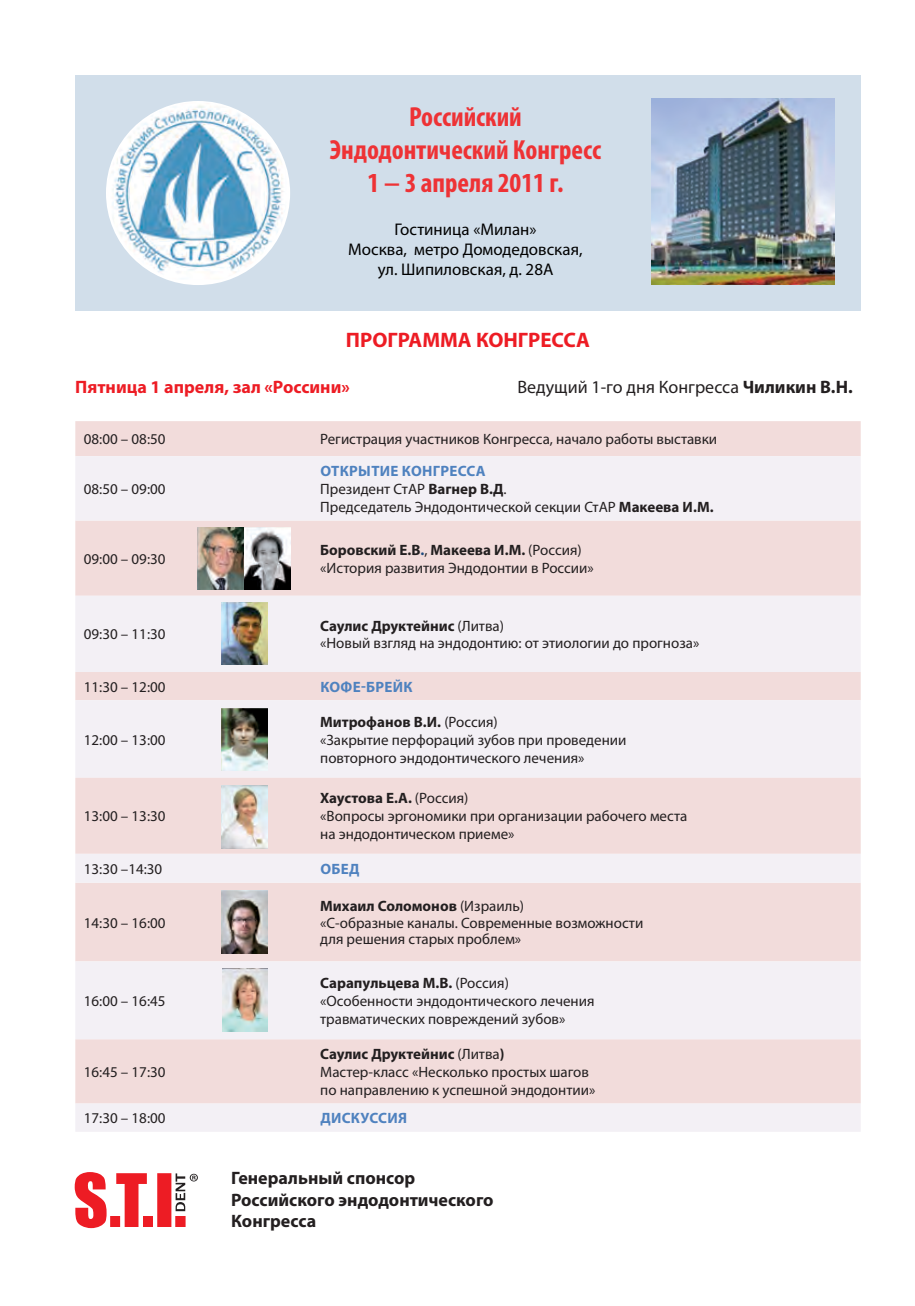
<style>
.page{position:relative;width:915px;height:1306px;background:#fff}
.page>*{position:absolute;margin:0;border:0;box-sizing:border-box;transform-origin:0 0}
.t1{font:700 condensed 27.6px/33.2px "Myriad Pro";color:#ee3235;text-align:center}
.t2{font:700 21px "Myriad Pro";color:#ed1c24}
.t3{font:700 18px/21.6px "Myriad Pro";color:#231f20}
.t4{font:18px "Myriad Pro";color:#231f20}
.t5{font:700 18px "Myriad Pro";color:#ed1c24}
.t6{font:16.95px/20.2px "Myriad Pro";color:#000;text-align:center}
.t7{font:15px/18px "Myriad Pro";color:#231f20}
.t8{font:700 15px "Myriad Pro";letter-spacing:.02em;color:#4f82bf}
.s1{font-weight:700}
.s2{font-weight:700;color:#4f82bf}
.s3{font-weight:700;color:#1d4a7e}
</style>
<div class="page">
<div style="left:75px;top:421px;width:785px;height:35px;background:#f2dcdb"></div>
<svg style="left:75px;top:456px;width:785px;height:675px;fill:#f3f0f5"></svg>
<div style="left:75px;top:777px;width:785px;height:76px;background:#f2dcdb"></div>
<div style="left:75px;top:75px;width:785px;height:236px;background:#d1deea"></div>
<img style="left:651px;top:99px;width:183px;height:185px">
<img style="left:106px;top:101px;width:184px;height:181px">
<img style="left:198px;top:527px;width:92px;height:62px">
<img style="left:221px;top:602px;width:46px;height:62px">
<img style="left:221px;top:708px;width:46px;height:62px">
<img style="left:221px;top:785px;width:46px;height:63px">
<img style="left:221px;top:890px;width:46px;height:63px">
<img style="left:222px;top:968px;width:45px;height:63px">
<svg style="left:75px;top:1172px;width:123px;height:56px"></svg>
<h1 class="t1" style="left:330px;top:99px;width:272px">Российский<br>Эндодонтический Конгресс<br>1 − 3 апреля 2011 г.</h1>
<p class="t6" style="left:348px;top:219px;width:236px">Гостиница «Милан»<br>Москва, метро Домодедовская, ул. Шипиловская, д. 28А</p>
<h2 class="t2" style="left:346px;top:326px;width:171px">ПРОГРАММА КОНГРЕССА</h2>
<p class="t5" style="left:75px;top:375px;width:276px">Пятница 1 апреля, зал «Россини»</p>
<p class="t4" style="left:517px;top:376px;width:337px">Ведущий 1-го дня Конгресса <span class="s1">Чиликин В.Н.</span></p>
<p class="t7" style="left:84px;top:430px;width:83px">08:00 – 08:50</p>
<p class="t7" style="left:320px;top:430px;width:398px">Регистрация участников Конгресса, начало работы выставки</p>
<p class="t7" style="left:84px;top:480px;width:83px">08:50 – 09:00</p>
<p class="t7" style="left:320px;top:462px;width:395px"><span class="s2">Открытие Конгресса<br></span>Президент СтАР <span class="s1">Вагнер В.Д</span>.<br>Председатель Эндодонтической секции СтАР <span class="s1">Макеева И.М.</span></p>
<p class="t7" style="left:84px;top:549px;width:83px">09:00 – 09:30</p>
<p class="t7" style="left:320px;top:540px;width:275px"><span class="s1">Боровский Е.В</span><span class="s3">.</span>, <span class="s1">Макеева И.М.</span> (Россия) «История развития Эндодонтии в России»</p>
<p class="t7" style="left:84px;top:625px;width:83px">09:30 – 11:30</p>
<p class="t7" style="left:320px;top:617px;width:380px;line-height:16.5px"><span class="s1">Саулис Друктейнис</span> (Литва)<br>«Новый взгляд на эндодонтию: от этиологии до прогноза»</p>
<p class="t7" style="left:84px;top:677px;width:83px">11:30 – 12:00</p>
<p class="t8" style="left:320px;top:677px;width:93px">Ко фе-брейк</p>
<p class="t7" style="left:84px;top:730px;width:83px">12:00 – 13:00</p>
<p class="t7" style="left:84px;top:807px;width:83px">13:00 – 13:30</p>
<p class="t7" style="left:320px;top:712px;width:308px"><span class="s1">Митрофанов В.И.</span> (Россия)<br>«Закрытие перфораций зубов при проведении повторного эндодонтического лечения»</p>
<p class="t7" style="left:320px;top:789px;width:368px"><span class="s1">Хаустова Е.А.</span> (Россия)<br>«Вопросы эргономики при организации рабочего места на эндодонтическом приеме»</p>
<p class="t7" style="left:84px;top:859px;width:80px">13:30 –14:30</p>
<p class="t8" style="left:320px;top:859px;width:39px">Обед</p>
<p class="t7" style="left:84px;top:913px;width:83px">14:30 – 16:00</p>
<p class="t7" style="left:84px;top:991px;width:83px">16:00 – 16:45</p>
<p class="t7" style="left:84px;top:1062px;width:83px">16:45 – 17:30</p>
<p class="t7" style="left:320px;top:897px;width:324px;line-height:16.5px"><span class="s1">Михаил Соломонов</span> (Израиль)<br>«С-образные каналы. Современные возможности для решения старых проблем»</p>
<p class="t7" style="left:320px;top:973px;width:276px"><span class="s1">Сарапульцева М.В.</span> (Россия) «Особенности эндодонтического лечения травматических повреждений зубов»</p>
<p class="t7" style="left:320px;top:1044px;width:276px"><span class="s1">Саулис Друктейнис</span> (Литва<span class="s1">)<br></span>Мастер-класс «Несколько простых шагов по направлению к успешной эндодонтии»</p>
<p class="t7" style="left:84px;top:1108px;width:83px">17:30 – 18:00</p>
<p class="t8" style="left:320px;top:1108px;width:88px">Дискуссия</p>
<p class="t3" style="left:231px;top:1166px;width:264px">Генеральный спонсор<br>Российского эндодонтического<br>Конгресса</p>
</div>
